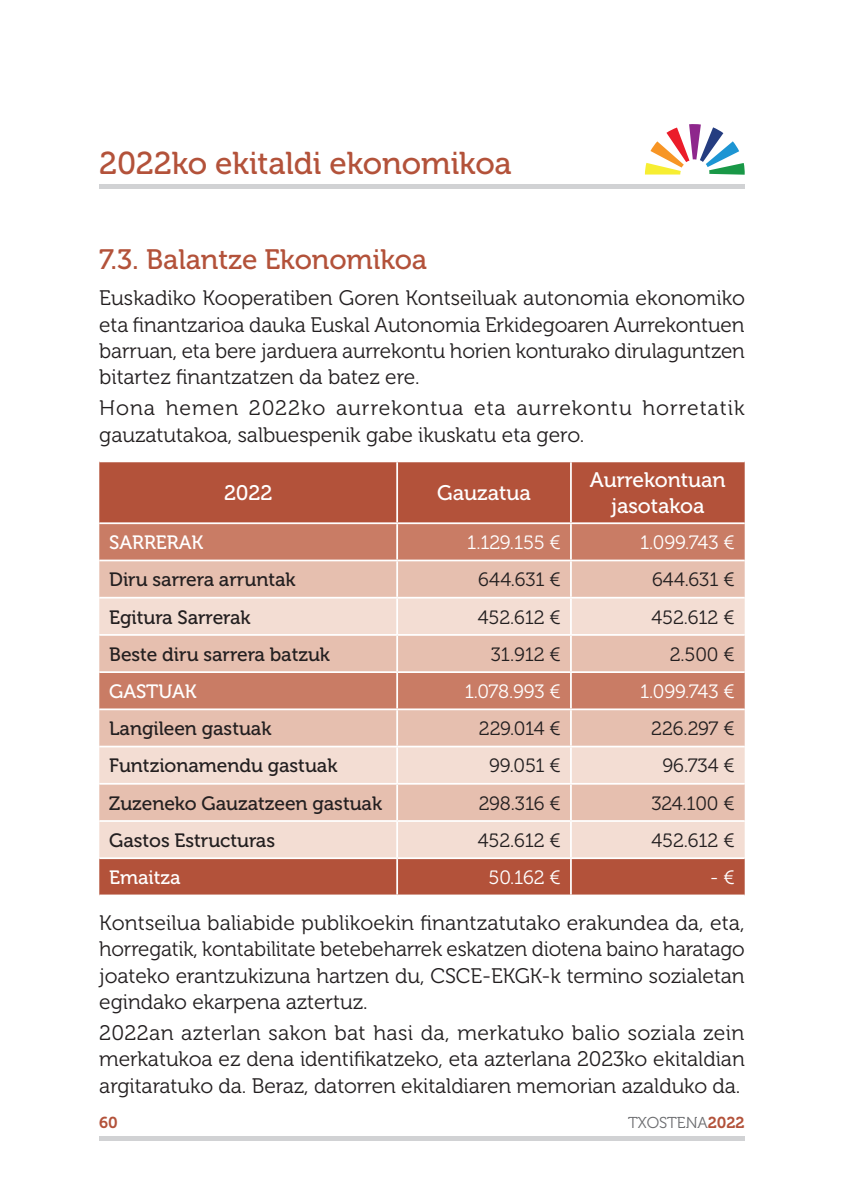
<style>
.page{position:relative;width:844px;height:1191px;background:#fff}
.page>*{position:absolute;margin:0;border:0;box-sizing:border-box;transform-origin:0 0}
.t1{font:31.5px "Museo 500";letter-spacing:-.005em;color:#b3523a}
.t2{font:28px "Museo 500";letter-spacing:-.005em;color:#b3523a}
.t3{font:21px/26.2px "Museo 300";letter-spacing:-.005em;color:#231f20;text-align:justify}
.t4{font:21px/26.2px "Museo 300";letter-spacing:.025em;color:#231f20}
.t5{font:21px/26.2px "Museo 500";letter-spacing:-.005em;color:#fff;text-align:center}
.t6{font:19.25px "Museo 500";letter-spacing:-.005em;color:#231f20}
.t7{font:19.25px "Museo 300";letter-spacing:-.005em;color:#231f20}
.t8{font:19.25px "Museo 300";letter-spacing:-.01em;color:#fff}
.t9{font:19.25px "Museo 500";letter-spacing:-.005em;color:#fff}
.t10{font:15.75px "Museo 300";letter-spacing:-.005em;color:#6c6d70}
.t11{font:15.75px "Museo 700";color:#b3523a}
.s1{font-family:"Museo 700";color:#b3523a}
</style>
<div class="page">
<div style="left:99px;top:1136px;width:645px;height:5px;background:#d1d2d4"></div>
<div style="left:99px;top:184px;width:645px;height:5px;background:#d1d2d4"></div>
<svg style="left:644px;top:124px;width:100px;height:51px"></svg>
<div style="left:99px;top:462px;width:645px;height:60px;background:#b3523a"></div>
<div style="left:99px;top:524px;width:645px;height:35px;background:#c97c65"></div>
<div style="left:99px;top:561px;width:645px;height:36px;background:#e6bfaf"></div>
<svg style="left:99px;top:598px;width:645px;height:259px;background:#e7c2b4"></svg>
<div style="left:99px;top:859px;width:645px;height:35px;background:#b3523a"></div>
<hr style="left:396px;top:462px;width:2px;height:60px;background:#fff">
<hr style="left:570px;top:462px;width:1px;height:60px;background:#fff">
<hr style="left:396px;top:524px;width:2px;height:35px;background:#fff">
<hr style="left:570px;top:524px;width:1px;height:35px;background:#fff">
<hr style="left:396px;top:561px;width:2px;height:36px;background:#fff">
<hr style="left:570px;top:561px;width:1px;height:36px;background:#fff">
<hr style="left:396px;top:598px;width:2px;height:36px;background:#fff">
<hr style="left:570px;top:598px;width:1px;height:36px;background:#fff">
<hr style="left:99px;top:634px;width:298px;height:2px;background:#fff">
<hr style="left:397px;top:634px;width:173px;height:2px;background:#fff">
<hr style="left:396px;top:636px;width:2px;height:35px;background:#fff">
<hr style="left:570px;top:634px;width:174px;height:2px;background:#fff">
<hr style="left:570px;top:636px;width:1px;height:35px;background:#fff">
<hr style="left:99px;top:671px;width:298px;height:2px;background:#fff">
<hr style="left:397px;top:671px;width:173px;height:2px;background:#fff">
<hr style="left:396px;top:673px;width:2px;height:35px;background:#fff">
<hr style="left:570px;top:671px;width:174px;height:2px;background:#fff">
<hr style="left:570px;top:673px;width:1px;height:35px;background:#fff">
<hr style="left:99px;top:708px;width:298px;height:2px;background:#fff">
<hr style="left:397px;top:708px;width:173px;height:2px;background:#fff">
<hr style="left:396px;top:710px;width:2px;height:35px;background:#fff">
<hr style="left:570px;top:708px;width:174px;height:2px;background:#fff">
<hr style="left:570px;top:710px;width:1px;height:35px;background:#fff">
<hr style="left:99px;top:745px;width:298px;height:2px;background:#fff">
<hr style="left:397px;top:745px;width:173px;height:2px;background:#fff">
<hr style="left:396px;top:747px;width:2px;height:36px;background:#fff">
<hr style="left:570px;top:745px;width:174px;height:2px;background:#fff">
<hr style="left:570px;top:747px;width:1px;height:36px;background:#fff">
<hr style="left:99px;top:783px;width:298px;height:1px;background:#fff">
<hr style="left:397px;top:783px;width:173px;height:1px;background:#fff">
<hr style="left:396px;top:784px;width:2px;height:36px;background:#fff">
<hr style="left:570px;top:783px;width:174px;height:1px;background:#fff">
<hr style="left:570px;top:784px;width:1px;height:36px;background:#fff">
<hr style="left:99px;top:820px;width:298px;height:2px;background:#fff">
<hr style="left:397px;top:820px;width:173px;height:2px;background:#fff">
<hr style="left:396px;top:822px;width:2px;height:35px;background:#fff">
<hr style="left:570px;top:820px;width:174px;height:2px;background:#fff">
<hr style="left:570px;top:822px;width:1px;height:35px;background:#fff">
<hr style="left:396px;top:859px;width:2px;height:35px;background:#fff">
<hr style="left:570px;top:859px;width:1px;height:35px;background:#fff">
<h1 class="t1" style="left:99px;top:146px;width:414px">2022ko ekitaldi ekonomikoa</h1>
<h2 class="t2" style="left:99px;top:244px;width:329px">7.3. Balantze Ekonomikoa</h2>
<p class="t3" style="left:99px;top:285px;width:647px">Euskadiko Kooperatiben Goren Kontseiluak autonomia ekonomiko eta finantzarioa dauka Euskal Autonomia Erkidegoaren Aurrekontuen barruan, eta bere jarduera aurrekontu horien konturako dirulaguntzen bitartez finantzatzen da batez ere.</p>
<p class="t4" style="left:99px;top:395px;width:646px">Hona hemen 2022ko aurrekontua eta aurrekontu horretatik gauzatutakoa, salbuespenik gabe ikuskatu eta gero.</p>
<p class="t5" style="left:224px;top:480px;width:50px">2022</p>
<p class="t5" style="left:437px;top:480px;width:95px">Gauzatua</p>
<p class="t5" style="left:589px;top:467px;width:137px">Aurrekontuan jasotakoa</p>
<p class="t9" style="left:109px;top:532px;width:96px">SARRERAK</p>
<p class="t8" style="left:467px;top:532px;width:95px">1.129.155 €</p>
<p class="t8" style="left:640px;top:532px;width:96px">1.099.743 €</p>
<p class="t6" style="left:109px;top:569px;width:188px">Diru sarrera arruntak</p>
<p class="t7" style="left:478px;top:569px;width:84px">644.631 €</p>
<p class="t7" style="left:652px;top:569px;width:84px">644.631 €</p>
<p class="t6" style="left:109px;top:606px;width:143px">Egitura Sarrerak</p>
<p class="t7" style="left:477px;top:606px;width:85px">452.612 €</p>
<p class="t7" style="left:651px;top:606px;width:85px">452.612 €</p>
<p class="t6" style="left:109px;top:643px;width:222px">Beste diru sarrera batzuk</p>
<p class="t7" style="left:490px;top:644px;width:72px">31.912 €</p>
<p class="t7" style="left:669px;top:644px;width:66px">2.500 €</p>
<p class="t9" style="left:109px;top:681px;width:89px">GASTUAK</p>
<p class="t8" style="left:464px;top:681px;width:98px">1.078.993 €</p>
<p class="t8" style="left:640px;top:681px;width:96px">1.099.743 €</p>
<p class="t6" style="left:109px;top:718px;width:164px">Langileen gastuak</p>
<p class="t7" style="left:479px;top:718px;width:83px">229.014 €</p>
<p class="t7" style="left:651px;top:718px;width:85px">226.297 €</p>
<p class="t6" style="left:109px;top:755px;width:230px">Funtzionamendu gastuak</p>
<p class="t7" style="left:489px;top:755px;width:73px">99.051 €</p>
<p class="t7" style="left:662px;top:755px;width:74px">96.734 €</p>
<p class="t6" style="left:109px;top:792px;width:274px">Zuzeneko Gauzatzeen gastuak</p>
<p class="t7" style="left:478px;top:792px;width:84px">298.316 €</p>
<p class="t7" style="left:651px;top:792px;width:85px">324.100 €</p>
<p class="t6" style="left:109px;top:829px;width:167px">Gastos Estructuras</p>
<p class="t7" style="left:477px;top:830px;width:85px">452.612 €</p>
<p class="t7" style="left:651px;top:830px;width:85px">452.612 €</p>
<p class="t9" style="left:109px;top:867px;width:73px">Emaitza</p>
<p class="t8" style="left:488px;top:867px;width:74px">50.162 €</p>
<p class="t8" style="left:710px;top:867px;width:26px">- €</p>
<p class="t3" style="left:99px;top:910px;width:647px">Kontseilua baliabide publikoekin finantzatutako erakundea da, eta, horregatik, kontabilitate betebeharrek eskatzen diotena baino haratago joateko erantzukizuna hartzen du, CSCE-EKGK-k termino sozialetan egindako ekarpena aztertuz.</p>
<p class="t3" style="left:99px;top:1020px;width:647px">2022an azterlan sakon bat hasi da, merkatuko balio soziala zein merkatukoa ez dena identifikatzeko, eta azterlana 2023ko ekitaldian argitaratuko da. Beraz, datorren ekitaldiaren memorian azalduko da.</p>
<p class="t11" style="left:99px;top:1114px;width:20px">60</p>
<p class="t10" style="left:628px;top:1114px;width:118px">TXOSTENA<span class="s1">2022</span></p>
</div>
